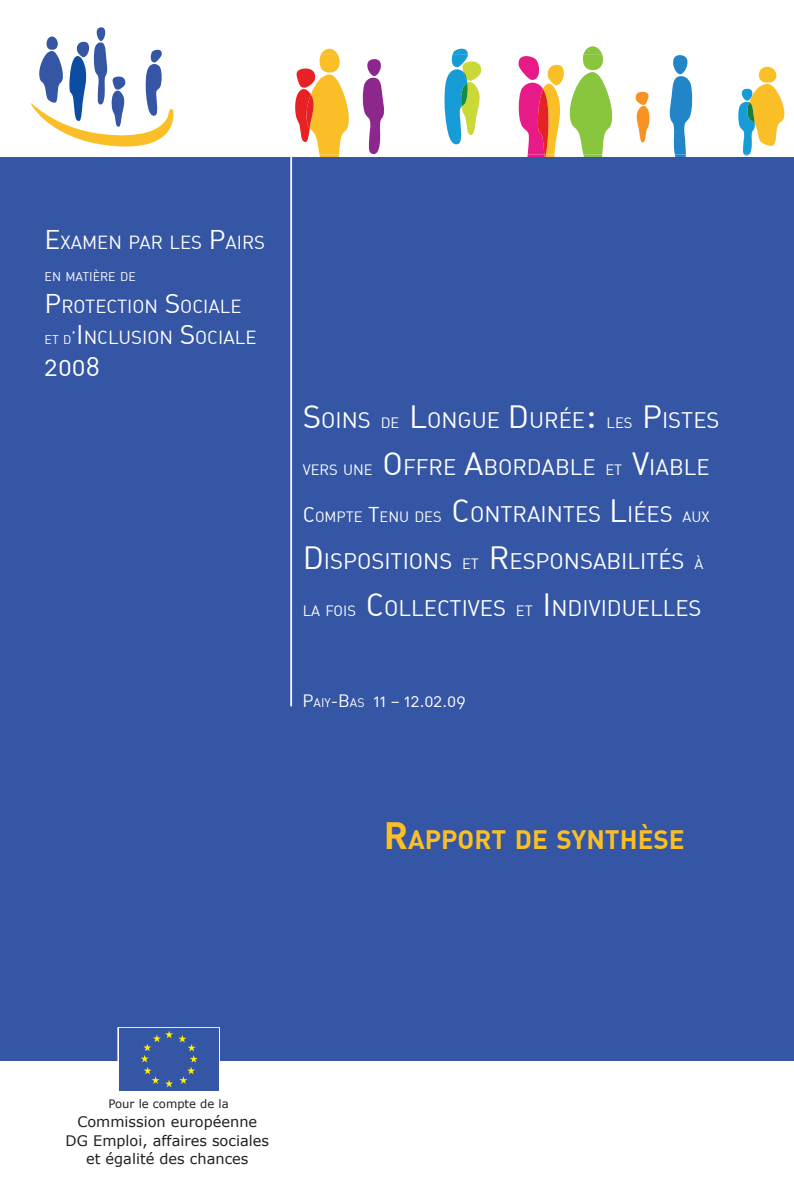
<style>
.page{position:relative;width:794px;height:1191px;background:#fff}
.page>*{position:absolute;margin:0;border:0;box-sizing:border-box;transform-origin:0 0}
.t1{font:26.43px "DIN Regular Alternate";color:#fff}
.t2{font:26.07px "DIN Bold Alternate";color:#fabf26}
.t3{font:22.05px/47.1px "DIN Regular Alternate";color:#fff}
.t4{font:18.55px/31.8px "DIN Regular Alternate";color:#fff}
.t5{font:17.5px "DIN Regular Alternate";color:#fff}
.t6{font:14.7px "DIN Regular Alternate";color:#fff}
.t7{font:14.53px/18.9px "Verdana";color:#231f20;text-align:center}
.t8{font:12.42px "DIN Regular Alternate";color:#fff}
.t9{font:11.55px "Verdana";color:#231f20}
.s1{font-size:26.43px}
.s2{font-size:12.42px}
.s3{font-size:17.68px}
.s4{font-size:31.5px}
.s5{font-size:14.7px}
.s6{font-size:39.2px}
.s7{font-size:21px}
.s8{font-size:22.05px}
.s9{font-size:12.25px}
.s10{font-size:37.27px}
</style>
<div class="page">
<svg style="left:362px;top:59px;width:22px;height:95px"></svg>
<svg style="left:669px;top:55px;width:24px;height:102px"></svg>
<svg style="left:738px;top:67px;width:47px;height:89px"></svg>
<svg style="left:518px;top:46px;width:95px;height:111px"></svg>
<svg style="left:444px;top:49px;width:38px;height:95px"></svg>
<svg style="left:295px;top:49px;width:54px;height:108px"></svg>
<svg style="left:635px;top:92px;width:15px;height:50px"></svg>
<div style="left:0;top:157px;width:794px;height:903px;background:#3456a5"></div>
<svg style="left:31px;top:27px;width:143px;height:120px"></svg>
<div style="left:117px;top:1027px;width:103px;height:65px;border:3px solid #fff"></div>
<div style="left:119px;top:1028px;width:99px;height:62px;background:#3456a5"></div>
<svg style="left:141px;top:1031px;width:57px;height:56px"></svg>
<hr style="left:290px;top:150px;width:2px;height:556px;background:#fff">
<p class="t4" style="left:45px;top:226px;width:220px"><span class="s1">E</span>XAMEN PAR LES <span class="s1">P</span>AIRS</p>
<p class="t8" style="left:45px;top:268px;width:93px">EN MATIÈRE DE</p>
<p class="t4" style="left:45px;top:290px;width:213px"><span class="s1">P</span>ROTECTION <span class="s1">S</span>OCIALE<br><span class="s2">ET D</span><span class="s3">’</span><span class="s1">I</span> NCLUSION <span class="s1">S</span>OCIALE</p>
<p class="t1" style="left:45px;top:350px;width:57px">2008</p>
<p class="t3" style="left:303px;top:396px;width:416px"><span class="s4">S</span>OINS <span class="s5">DE</span> <span class="s4">L</span>ONGUE <span class="s4">D</span> URÉE<span class="s6">:</span> <span class="s5">LES</span> <span class="s4">P</span>ISTES<br><span class="s5">VERS UNE</span> <span class="s4">O</span> FFRE <span class="s4">A</span>BORDABLE <span class="s5">ET</span> <span class="s4">V</span>IABLE</p>
<p class="t6" style="left:303px;top:507px;width:408px"><span class="s7">C</span>OMPTE <span class="s7">T</span>ENU DES <span class="s4">C</span><span class="s8">ONTRAINTES</span> <span class="s4">L</span><span class="s8">IÉES</span> AUX</p>
<p class="t3" style="left:303px;top:537px;width:402px"><span class="s4">D</span> ISPOSITIONS <span class="s5">ET</span> <span class="s4">R</span> ESPONSABILITÉS <span class="s5">À<br>LA FOIS</span> <span class="s4">C</span>OLLECTIVES <span class="s5">ET</span> <span class="s4">I</span> NDIVIDUELLES</p>
<p class="t5" style="left:302px;top:690px;width:164px">P<span class="s9">AIY</span>-B<span class="s9">AS</span> 11 – 12.02.09</p>
<p class="t2" style="left:384px;top:822px;width:302px"><span class="s10">R</span>APPORT DE SYNTHÈSE</p>
<p class="t9" style="left:108px;top:1096px;width:122px">Pour le compte de la</p>
<p class="t7" style="left:66px;top:1111px;width:205px">Commission européenne<br>DG Emploi, affaires sociales et égalité des chances</p>
</div>
